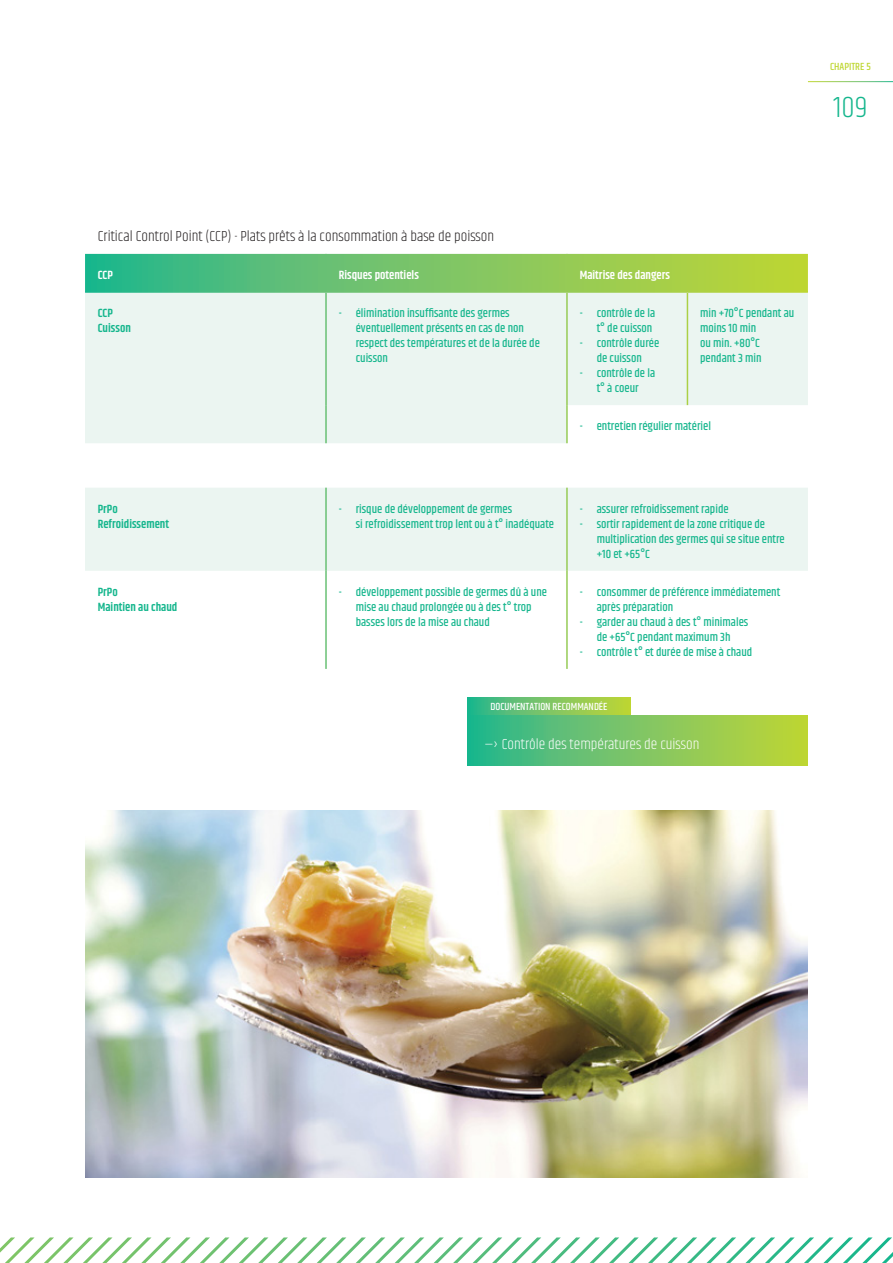
<style>
.page{position:relative;width:893px;height:1263px;background:#fff}
.page>*{position:absolute;margin:0;border:0;box-sizing:border-box;transform-origin:0 0}
.t1{font:300 30px "Khand";color:#15b68d}
.t2{font:300 15px "Khand";color:#231f20}
.t3{font:300 15px "Khand";color:#fff}
.t4{font:500 12px/15px "Khand";color:#15b68d}
.t5{font:600 12px/15px "Khand";color:#15b68d}
.t6{font:600 12px "Khand";color:#fff}
.t7{font:500 10.5px "Khand";color:#fff}
.t8{font:500 10.5px "Khand";color:#bed630}
</style>
<div class="page">
<img style="left:85px;top:810px;width:723px;height:368px">
<svg style="left:0;top:1237px;width:892px;height:26px"></svg>
<svg style="left:85px;top:254px;width:723px;height:37px;background:#79c563"></svg>
<svg style="left:85px;top:293px;width:723px;height:278px;fill:#ebf5f1"></svg>
<svg style="left:327px;top:293px;width:481px;height:150px;background:#edf6f2"></svg>
<hr style="left:325px;top:254px;width:2px;height:37px;background:#fff">
<hr style="left:325px;top:488px;width:2px;height:83px;background:#fff">
<hr style="left:325px;top:293px;width:2px;height:112px;background:#fff">
<hr style="left:325px;top:405px;width:2px;height:38px;background:#fff">
<hr style="left:566px;top:254px;width:2px;height:37px;background:#fff">
<hr style="left:566px;top:293px;width:2px;height:112px;background:#fff">
<hr style="left:566px;top:405px;width:2px;height:38px;background:#fff">
<hr style="left:566px;top:488px;width:2px;height:83px;background:#fff">
<hr style="left:687px;top:293px;width:1px;height:112px;background:#fff">
<svg style="left:468px;top:698px;width:162px;height:18px;background:#76c464"></svg>
<svg style="left:468px;top:716px;width:340px;height:50px;background:#78c563"></svg>
<p class="t8" style="left:830px;top:60px;width:42px">CHAPITRE 5</p>
<h1 class="t1" style="left:833px;top:89px;width:35px">109</h1>
<p class="t2" style="left:98px;top:227px;width:398px">Critical Control Point (CCP) - Plats prêts à la consommation à base de poisson</p>
<p class="t6" style="left:98px;top:267px;width:17px">CCP</p>
<p class="t6" style="left:339px;top:267px;width:82px">Risques potentiels</p>
<p class="t6" style="left:580px;top:267px;width:92px">Maîtrise des dangers</p>
<p class="t5" style="left:98px;top:307px;width:35px">CCP<br>Cuisson</p>
<p class="t4" style="left:356px;top:307px;width:186px;text-indent:-17px">- élimination insuffisante des germes éventuellement présents en cas de non respect des températures et de la durée de cuisson</p>
<p class="t4" style="left:580px;top:307px;width:77px;text-align:right">- contrôle de la t° de cuisson</p>
<p class="t4" style="left:580px;top:337px;width:81px;text-align:center">- contrôle durée de cuisson</p>
<p class="t4" style="left:580px;top:367px;width:77px;text-align:center">- contrôle de la t° à coeur</p>
<p class="t4" style="left:700px;top:307px;width:96px">min +70°C pendant au moins 10 min<br>ou min. +80°C pendant 3 min</p>
<p class="t4" style="left:580px;top:420px;width:133px">- entretien régulier matériel</p>
<p class="t5" style="left:98px;top:502px;width:73px">PrPo<br>Refroidissement</p>
<p class="t4" style="left:356px;top:502px;width:200px;text-indent:-17px">- risque de développement de germes<br>si refroidissement trop lent ou à t° inadéquate</p>
<p class="t4" style="left:580px;top:502px;width:150px">- assurer refroidissement rapide</p>
<p class="t4" style="left:597px;top:517px;width:190px;text-indent:-17px">- sortir rapidement de la zone critique de multiplication des germes qui se situe entre +10 et +65°C</p>
<p class="t5" style="left:98px;top:585px;width:81px">PrPo<br>Maintien au chaud</p>
<p class="t4" style="left:356px;top:585px;width:193px;text-indent:-17px">- développement possible de germes dû à une mise au chaud prolongée ou à des t° trop basses lors de la mise au chaud</p>
<p class="t4" style="left:597px;top:585px;width:185px;text-indent:-17px">- consommer de préférence immédiatement après préparation</p>
<p class="t4" style="left:580px;top:615px;width:170px;text-align:center">- garder au chaud à des t° minimales de +65°C pendant maximum 3h</p>
<p class="t4" style="left:580px;top:645px;width:174px">- contrôle t° et durée de mise à chaud</p>
<p class="t7" style="left:490px;top:700px;width:118px">DOCUMENTATION RECOMMANDÉE</p>
<p class="t3" style="left:485px;top:735px;width:216px">—› Contrôle des températures de cuisson</p>
</div>
